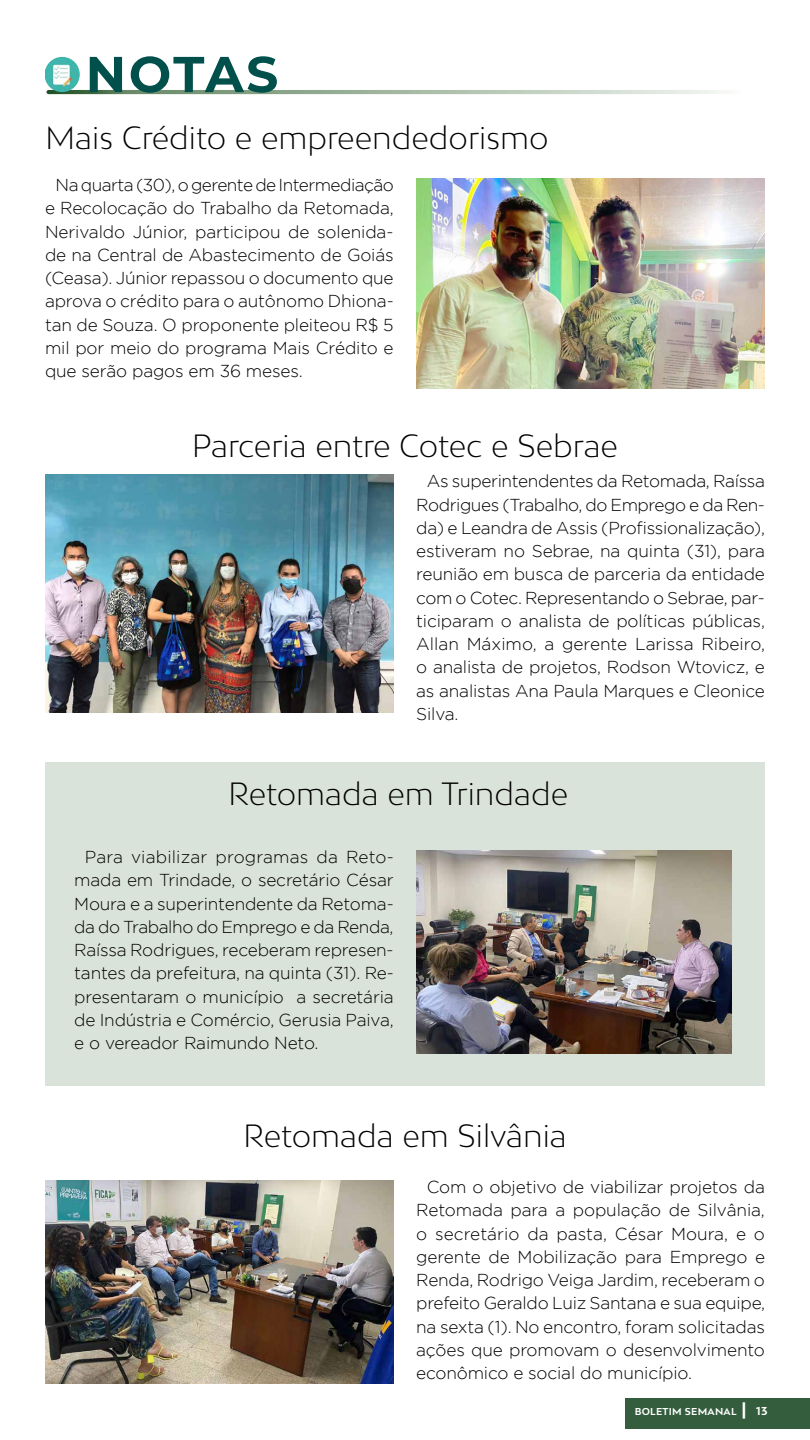
<style>
.page{position:relative;width:810px;height:1440px;background:#fff}
.page>*{position:absolute;margin:0;border:0;box-sizing:border-box;transform-origin:0 0}
.t1{font:700 50.32px "Montserrat";letter-spacing:.045em;color:#02504c}
.t2{font:300 30.38px "Bw Mitga";color:#000}
.t3{font:300 17.25px/23.2px "Gotham";letter-spacing:-.01em;color:#000;text-align:justify}
.t4{font:700 9.45px "Bw Mitga";letter-spacing:.03em;color:#fff}
.s1{font-size:16.27px}
.s2{font-size:10.88px}
</style>
<div class="page">
<div style="left:625px;top:1398px;width:185px;height:31px;background:#335d3d"></div>
<div style="left:45px;top:763px;width:720px;height:323px;background:#dae3d9"></div>
<svg style="left:46px;top:90px;width:719px;height:4px"></svg>
<img style="left:45px;top:57px;width:35px;height:35px">
<img style="left:416px;top:178px;width:349px;height:210px">
<img style="left:45px;top:475px;width:349px;height:237px">
<img style="left:416px;top:851px;width:315px;height:202px">
<img style="left:45px;top:1181px;width:349px;height:202px">
<h1 class="t1" style="left:86px;top:38px;width:194px">NOTAS</h1>
<h2 class="t2" style="left:45px;top:118px;width:505px">Mais Crédito e empreendedorismo</h2>
<p class="t3" style="left:45px;top:173px;width:350px;text-indent:11px">Na quarta (30), o gerente de Intermediação e Recolocação do Trabalho da Retomada, Nerivaldo Júnior, participou de solenida&shy;de na Central de Abastecimento de Goiás (Ceasa). Júnior repassou o documento que aprova o crédito para o autônomo Dhiona&shy;tan de Souza. O proponente pleiteou R$ 5 mil por meio do programa Mais Crédito e que serão pagos em 36 meses.</p>
<h2 class="t2" style="left:192px;top:426px;width:428px">Parceria entre Cotec e Sebrae</h2>
<p class="t3" style="left:416px;top:469px;width:350px;text-indent:11px">As superintendentes da Retomada, Raíssa Rodrigues (Trabalho, do Emprego e da Ren&shy;da) e Leandra de Assis (Profissionalização), estiveram no Sebrae, na quinta (31), para reunião em busca de parceria da entidade com o Cotec. Representando o Sebrae, par&shy;ticiparam o analista de políticas públicas, Allan Máximo, a gerente Larissa Ribeiro, o analista de projetos, Rodson Wtovicz, e as analistas Ana Paula Marques e Cleonice Silva.</p>
<h2 class="t2" style="left:228px;top:774px;width:342px">Retomada em Trindade</h2>
<p class="t3" style="left:74px;top:845px;width:321px;text-indent:11px">Para viabilizar programas da Reto&shy;mada em Trindade, o secretário César Moura e a superintendente da Retoma&shy;da do Trabalho do Emprego e da Renda, Raíssa Rodrigues, receberam represen&shy;tantes da prefeitura, na quinta (31). Re&shy;presentaram o município a secretária de Indústria e Comércio, Gerusia Paiva, e o vereador Raimundo Neto.</p>
<h2 class="t2" style="left:243px;top:1116px;width:325px">Retomada em Silvânia</h2>
<p class="t3" style="left:416px;top:1175px;width:351px;text-indent:11px">Com o objetivo de viabilizar projetos da Retomada para a população de Silvânia, o secretário da pasta, César Moura, e o gerente de Mobilização para Emprego e Renda, Rodrigo Veiga Jardim, receberam o prefeito Geraldo Luiz Santana e sua equipe, na sexta (1). No encontro, foram solicitadas ações que promovam o desenvolvimento econômico e social do município.</p>
<p class="t4" style="left:635px;top:1405px;width:134px">BOLETIM SEMANAL <span class="s1">|</span> <span class="s2">13</span></p>
</div>
